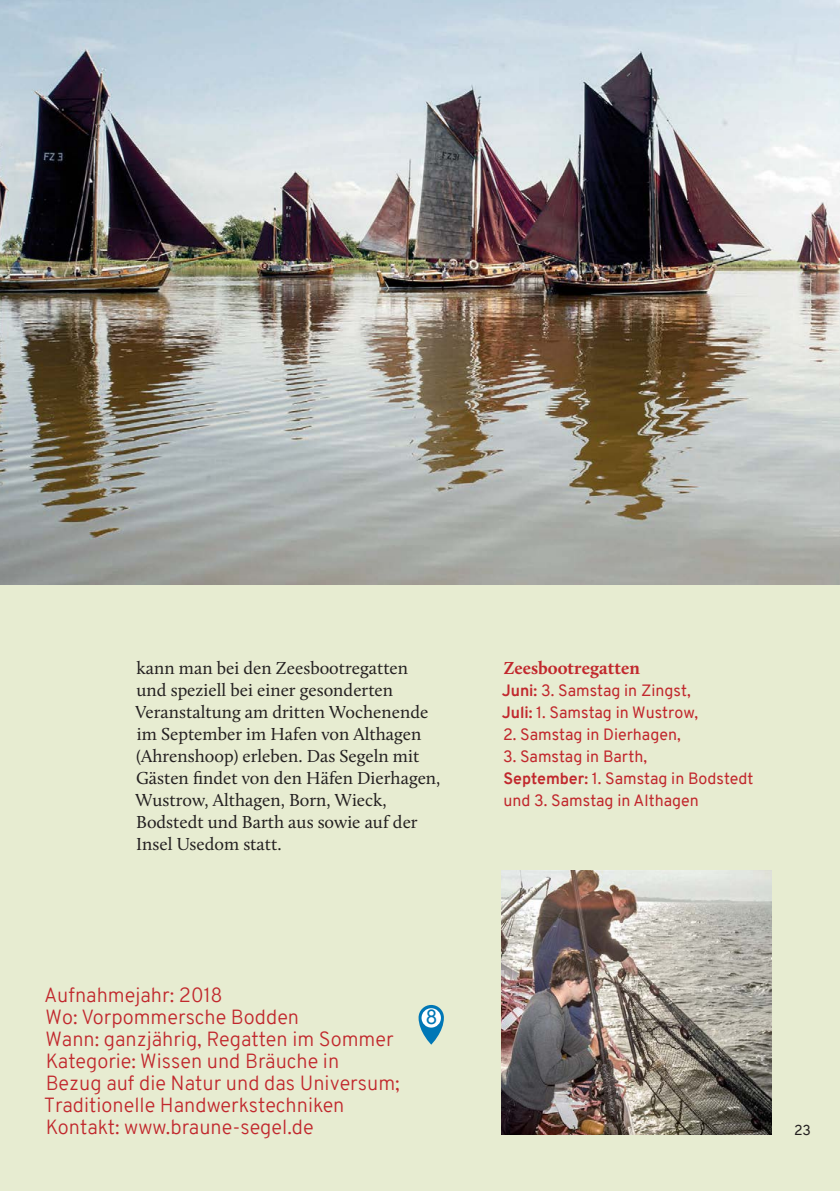
<style>
.page{position:relative;width:840px;height:1191px;background:#fff}
.page>*{position:absolute;margin:0;border:0;box-sizing:border-box;transform-origin:0 0}
.t1{font:300 20px/22px "Overpass";color:#c1282d}
.t2{font:19.8px "Overpass";color:#0077b6}
.t3{font:18px/22px "Calluna";color:#231f20}
.t4{font:700 18px "Calluna";color:#c1282d}
.t5{font:16px/22px "Overpass";color:#c1282d}
.t6{font:14px "Overpass";color:#231f20}
.s1{font-weight:700}
</style>
<div class="page">
<div style="left:0;top:0;width:839px;height:1191px;background:#e7ecd1"></div>
<svg style="left:418px;top:1005px;width:25px;height:39px"></svg>
<div style="left:421px;top:1008px;width:19px;height:19px;background:#fff;border-radius:50%"></div>
<img style="left:0;top:0;width:839px;height:584px">
<img style="left:501px;top:870px;width:270px;height:264px">
<p class="t3" style="left:135px;top:656px;width:306px">kann man bei den Zeesbootregatten und speziell bei einer gesonderten Veranstaltung am dritten Wochenende im September im Hafen von Althagen (Ahrenshoop) erleben. Das Segeln mit Gästen findet von den Häfen Dierhagen, Wustrow, Althagen, Born, Wieck, Bodstedt und Barth aus sowie auf der Insel Usedom statt.</p>
<p class="t4" style="left:503px;top:656px;width:138px">Zeesbootregatten</p>
<p class="t5" style="left:501px;top:679px;width:198px"><span class="s1">Juni:</span> 3. Samstag in Zingst,<br><span class="s1">Juli:</span> 1. Samstag in Wustrow,</p>
<p class="t5" style="left:502px;top:723px;width:179px">2. Samstag in Dierhagen,</p>
<p class="t5" style="left:502px;top:745px;width:252px">3. Samstag in Barth,<br><span class="s1">September:</span> 1. Samstag in Bodstedt und 3. Samstag in Althagen</p>
<p class="t1" style="left:44px;top:984px;width:357px">Aufnahmejahr: 2018<br>Wo: Vorpommersche Bodden<br>Wann: ganzjährig, Regatten im Sommer<br>Kategorie: Wissen und Bräuche in<br>Bezug auf die Natur und das Universum;<br>Traditionelle Handwerkstechniken<br>Kontakt: www.braune-segel.de</p>
<p class="t2" style="left:425px;top:1003px;width:14px">8</p>
<p class="t6" style="left:793px;top:1120px;width:18px">23</p>
</div>
